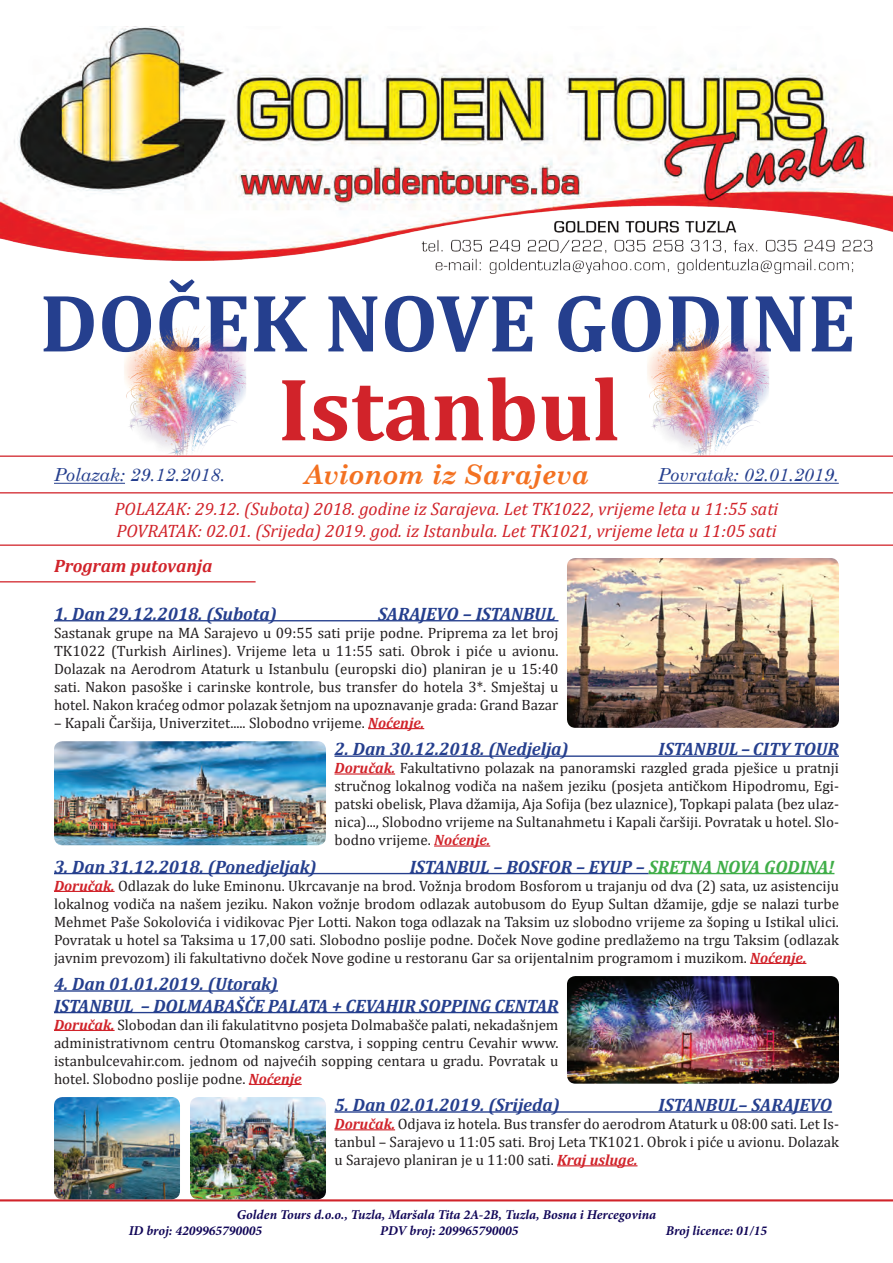
<style>
.page{position:relative;width:893px;height:1263px;background:#fff}
.page>*{position:absolute;margin:0;border:0;box-sizing:border-box;transform-origin:0 0}
.t1{font:700 90px "Cambria";color:#d1232a}
.t2{font:700 82.5px "Cambria";color:#253f8e}
.t3{font:italic 700 27px "Century Schoolbook";color:#f37121}
.t4{font:italic 700 18px/21.6px "Cambria";color:#253f8e}
.t5{font:italic 18px/21.6px "Cambria";color:#d1232a}
.t6{font:italic 18px "Century Schoolbook";color:#253f8e}
.t7{font:italic 700 18px "Cambria";color:#d1232a}
.t8{font:15px/18px "Cambria";color:#231f20;text-align:justify}
.t9{font:italic 700 13.5px/16.2px "Minion Pro";color:#110658}
.s1{font-weight:700;font-style:italic;color:#d1232a}
.s2{color:#40ae49}
</style>
<div class="page">
<img style="left:0;top:26px;width:893px;height:248px">
<hr style="left:54px;top:483px;width:71px;height:1px;background:#253f8e">
<hr style="left:658px;top:483px;width:181px;height:1px;background:#253f8e">
<hr style="left:0;top:492px;width:893px;height:1px;background:#d1232a">
<hr style="left:0;top:1199px;width:893px;height:2px;background:#d1232a">
<hr style="left:0;top:455px;width:893px;height:2px;background:#d1232a">
<img style="left:114px;top:326px;width:142px;height:131px">
<img style="left:637px;top:326px;width:142px;height:131px">
<hr style="left:0;top:581px;width:256px;height:1px;background:#d1232a">
<hr style="left:54px;top:620px;width:504px;height:1px;background:#253f8e">
<hr style="left:368px;top:728px;width:56px;height:1px;background:#d1232a">
<hr style="left:334px;top:755px;width:505px;height:2px;background:#253f8e">
<hr style="left:334px;top:773px;width:61px;height:1px;background:#d1232a">
<hr style="left:434px;top:845px;width:56px;height:1px;background:#d1232a">
<hr style="left:54px;top:873px;width:595px;height:1px;background:#253f8e">
<hr style="left:649px;top:873px;width:185px;height:1px;background:#40ae49">
<hr style="left:54px;top:891px;width:61px;height:1px;background:#d1232a">
<hr style="left:750px;top:963px;width:56px;height:1px;background:#d1232a">
<hr style="left:54px;top:990px;width:224px;height:2px;background:#253f8e">
<hr style="left:54px;top:1012px;width:504px;height:1px;background:#253f8e">
<hr style="left:54px;top:1030px;width:61px;height:1px;background:#d1232a">
<hr style="left:249px;top:1084px;width:53px;height:1px;background:#d1232a">
<hr style="left:334px;top:1111px;width:498px;height:2px;background:#253f8e">
<hr style="left:334px;top:1129px;width:61px;height:1px;background:#d1232a">
<hr style="left:557px;top:1165px;width:80px;height:1px;background:#d1232a">
<hr style="left:0;top:544px;width:893px;height:2px;background:#d1232a">
<img style="left:54px;top:741px;width:272px;height:104px">
<img style="left:567px;top:976px;width:272px;height:108px">
<img style="left:54px;top:1097px;width:126px;height:102px">
<img style="left:567px;top:558px;width:272px;height:170px">
<img style="left:190px;top:1097px;width:136px;height:102px">
<h2 class="t2" style="left:40px;top:265px;width:817px">DOČEK NOVE GODINE</h2>
<h1 class="t1" style="left:278px;top:346px;width:344px">Istanbul</h1>
<h3 class="t3" style="left:303px;top:454px;width:288px">Avionom iz Sarajeva</h3>
<p class="t6" style="left:54px;top:461px;width:173px">Polazak: 29.12.2018.</p>
<p class="t6" style="left:658px;top:461px;width:182px">Povratak: 02.01.2019.</p>
<p class="t5" style="left:114px;top:497px;width:665px">POLAZAK: 29.12. (Subota) 2018. godine iz Sarajeva. Let TK1022, vrijeme leta u 11:55 sati<br>POVRATAK: 02.01. (Srijeda) 2019. god. iz Istanbula. Let TK1021, vrijeme leta u 11:05 sati</p>
<p class="t7" style="left:54px;top:553px;width:160px">Program putovanja</p>
<p class="t4" style="left:54px;top:602px;width:224px">1. Dan 29.12.2018. (Subota)</p>
<p class="t4" style="left:378px;top:602px;width:179px">SARAJEVO – ISTANBUL</p>
<p class="t8" style="left:54px;top:624px;width:506px">Sastanak grupe na MA Sarajevo u 09:55 sati prije podne. Priprema za let broj TK1022 (Turkish Airlines). Vrijeme leta u 11:55 sati. Obrok i piće u avionu.<br>Dolazak na Aerodrom Ataturk u Istanbulu (europski dio) planiran je u 15:40 sati. Nakon pasoške i carinske kontrole, bus transfer do hotela 3*. Smještaj u hotel. Nakon kraćeg odmor polazak šetnjom na upoznavanje grada: Grand Bazar</p>
<p class="t8" style="left:54px;top:714px;width:372px">– Kapali Čaršija, Univerzitet..... Slobodno vrijeme. <span class="s1">Noćenje.</span></p>
<p class="t4" style="left:334px;top:738px;width:236px">2. Dan 30.12.2018. (Nedjelja)</p>
<p class="t4" style="left:658px;top:738px;width:182px">ISTANBUL – CITY TOUR</p>
<p class="t8" style="left:334px;top:759px;width:506px"><span class="s1">Doručak.</span> Fakultativno polazak na panoramski razgled grada pješice u pratnji stručnog lokalnog vodiča na našem jeziku (posjeta antičkom Hipodromu, Egi&shy;patski obelisk, Plava džamija, Aja Sofija (bez ulaznice), Topkapi palata (bez ulaz&shy;nica)..., Slobodno vrijeme na Sultanahmetu i Kapali čaršiji. Povratak u hotel. Slo&shy;bodno vrijeme. <span class="s1">Noćenje.</span></p>
<p class="t4" style="left:54px;top:855px;width:264px">3. Dan 31.12.2018. (Ponedjeljak)</p>
<p class="t4" style="left:410px;top:855px;width:426px">ISTANBUL – BOSFOR – EYUP – <span class="s2">SRETNA NOVA GODINA!</span></p>
<p class="t8" style="left:54px;top:876px;width:786px"><span class="s1">Doručak.</span> Odlazak do luke Eminonu. Ukrcavanje na brod. Vožnja brodom Bosforom u trajanju od dva (2) sata, uz asistenciju lokalnog vodiča na našem jeziku. Nakon vožnje brodom odlazak autobusom do Eyup Sultan džamije, gdje se nalazi turbe Mehmet Paše Sokolovića i vidikovac Pjer Lotti. Nakon toga odlazak na Taksim uz slobodno vrijeme za šoping u Istikal ulici.<br>Povratak u hotel sa Taksima u 17,00 sati. Slobodno poslije podne. Doček Nove godine predlažemo na trgu Taksim (odlazak javnim prevozom) ili fakultativno doček Nove godine u restoranu Gar sa orijentalnim programom i muzikom. <span class="s1">Noćenje.</span></p>
<p class="t4" style="left:54px;top:972px;width:506px">4. Dan 01.01.2019. (Utorak)<br>ISTANBUL – DOLMABAŠČE PALATA + CEVAHIR SOPPING CENTAR</p>
<p class="t8" style="left:54px;top:1015px;width:506px"><span class="s1">Doručak.</span> Slobodan dan ili fakulatitvno posjeta Dolmabašče palati, nekadašnjem administrativnom centru Otomanskog carstva, i sopping centru Cevahir www. istanbulcevahir.com. jednom od najvećih sopping centara u gradu. Povratak u hotel. Slobodno poslije podne. <span class="s1">Noćenje</span></p>
<p class="t4" style="left:334px;top:1093px;width:227px">5. Dan 02.01.2019. (Srijeda)</p>
<p class="t4" style="left:658px;top:1093px;width:175px">ISTANBUL– SARAJEVO</p>
<p class="t8" style="left:334px;top:1115px;width:506px"><span class="s1">Doručak.</span> Odjava iz hotela. Bus transfer do aerodrom Ataturk u 08:00 sati. Let Is&shy;tanbul – Sarajevo u 11:05 sati. Broj Leta TK1021. Obrok i piće u avionu. Dolazak u Sarajevo planiran je u 11:00 sati. <span class="s1">Kraj usluge.</span></p>
<p class="t9" style="left:129px;top:1206px;width:529px;text-indent:108px">Golden Tours d.o.o., Tuzla, Maršala Tita 2A-2B, Tuzla, Bosna i Hercegovina<br>ID broj: 4209965790005</p>
<p class="t9" style="left:380px;top:1223px;width:140px">PDV broj: 209965790005</p>
<p class="t9" style="left:666px;top:1223px;width:103px">Broj licence: 01/15</p>
</div>
